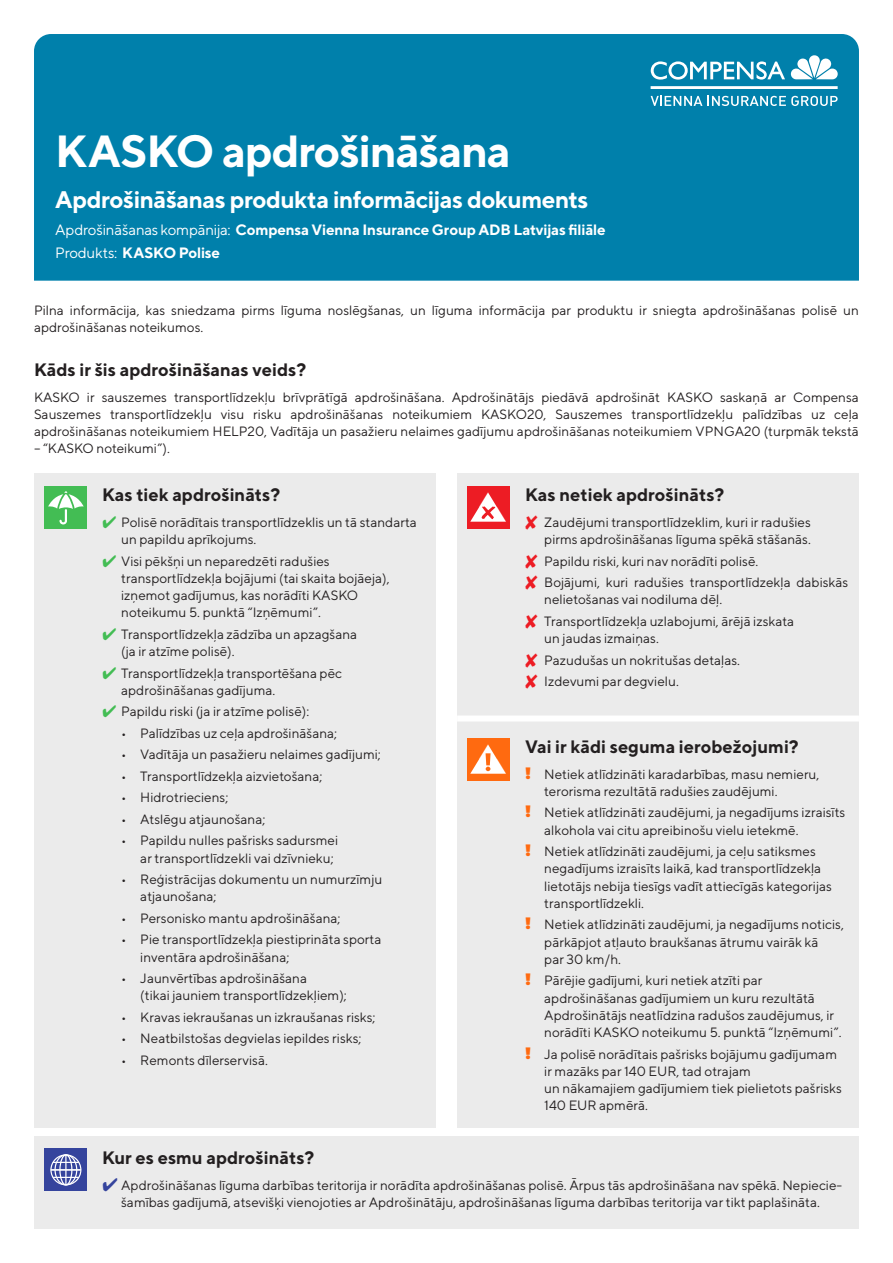
<style>
.page{position:relative;width:893px;height:1263px;background:#fff}
.page>*{position:absolute;margin:0;border:0;box-sizing:border-box;transform-origin:0 0}
.t1{font:700 45px "TT Norms";letter-spacing:-.025em;color:#fff}
.t2{font:700 24px "TT Norms";letter-spacing:-.025em;color:#fff}
.Prod2{font:700 18px "TT Norms";color:#231f20}
.t3{font:700 15px "TT Norms";letter-spacing:-.015em;color:#fff}
.Pamat_prod{font:13.5px/17.2px "TT Norms";color:#231f20}
.s1{font-weight:400}
.s2{font-weight:800;font-size:16.5px;color:#ff6a10}
</style>
<div class="page">
<div style="left:34px;top:473px;width:402px;height:655px;background:#ebebeb"></div>
<div style="left:457px;top:473px;width:402px;height:655px;background:#ebebeb"></div>
<div style="left:34px;top:1136px;width:825px;height:93px;background:#ebebeb"></div>
<div style="left:34px;top:34px;width:825px;height:247px;background:#0080ab"></div>
<div style="left:45px;top:486px;width:42px;height:42px;background:#43bd54"></div>
<svg style="left:48px;top:491px;width:36px;height:33px"></svg>
<div style="left:467px;top:486px;width:42px;height:42px;background:#ed1c24"></div>
<svg style="left:470px;top:492px;width:36px;height:30px"></svg>
<div style="left:467px;top:738px;width:42px;height:42px;background:#ff6a10"></div>
<svg style="left:470px;top:744px;width:36px;height:30px"></svg>
<svg style="left:45px;top:1148px;width:42px;height:43px;background:#4957a6"></svg>
<div style="left:50px;top:1154px;width:31px;height:31px;border:1px solid #fff;border-radius:50%"></div>
<hr style="left:65px;top:1155px;width:2px;height:29px;background:#fff">
<div style="left:59px;top:1154px;width:13px;height:31px;border:1px solid #fff;border-radius:50%"></div>
<hr style="left:51px;top:1169px;width:30px;height:1px;background:#fff">
<svg style="left:53px;top:1162px;width:26px;height:1px"></svg>
<svg style="left:53px;top:1177px;width:26px;height:1px"></svg>
<div style="left:54px;top:1154px;width:23px;height:31px;border:1px solid #fff;border-radius:50%"></div>
<hr style="left:651px;top:86px;width:187px;height:3px;background:#fff">
<svg style="left:651px;top:96px;width:51px;height:10px"></svg>
<svg style="left:708px;top:96px;width:130px;height:10px"></svg>
<svg style="left:651px;top:61px;width:134px;height:19px"></svg>
<svg style="left:791px;top:55px;width:47px;height:24px"></svg>
<div style="left:457px;top:715px;width:402px;height:6px;background:#fff"></div>
<p class="t1" style="left:55px;top:122px;width:457px">KASKO apdrošināšana</p>
<p class="t2" style="left:55px;top:185px;width:535px">Apdrošināšanas produkta informācijas dokuments</p>
<p class="t3" style="left:55px;top:220px;width:552px"><span class="s1">Apdrošināšanas kompānija:</span> Compensa Vienna Insurance Group ADB Latvijas filiāle</p>
<p class="t3" style="left:55px;top:244px;width:166px"><span class="s1">Produkts:</span> KASKO Polise</p>
<p class="Pamat_prod" style="left:34px;top:301px;width:826px">Pilna informācija, kas sniedzama pirms līguma noslēgšanas, un līguma informācija par produktu ir sniegta apdrošināšanas polisē un apdrošināšanas noteikumos.</p>
<p class="Prod2" style="left:34px;top:358px;width:274px">Kāds ir šis apdrošināšanas veids?</p>
<p class="Pamat_prod" style="left:34px;top:388px;width:826px;text-align:justify">KASKO ir sauszemes transportlīdzekļu brīvprātīgā apdrošināšana. Apdrošinātājs piedāvā apdrošināt KASKO saskaņā ar Compensa Sauszemes transportlīdzekļu visu risku apdrošināšanas noteikumiem KASKO20, Sauszemes transportlīdzekļu palīdzības uz ceļa apdrošināšanas noteikumiem HELP20, Vadītāja un pasažieru nelaimes gadījumu apdrošināšanas noteikumiem VPNGA20 (turpmāk tekstā</p>
<p class="Pamat_prod" style="left:34px;top:440px;width:137px">– “KASKO noteikumi”).</p>
<p class="Prod2" style="left:102px;top:483px;width:180px">Kas tiek apdrošināts?</p>
<p class="Pamat_prod" style="left:121px;top:513px;width:297px">Polisē norādītais transportlīdzeklis un tā standarta un papildu aprīkojums.</p>
<p class="Pamat_prod" style="left:121px;top:552px;width:270px">Visi pēkšņi un neparedzēti radušies transportlīdzekļa bojājumi (tai skaita bojāeja), izņemot gadījumus, kas norādīti KASKO noteikumu 5. punktā “Izņēmumi”.</p>
<p class="Pamat_prod" style="left:121px;top:625px;width:238px">Transportlīdzekļa zādzība un apzagšana (ja ir atzīme polisē).</p>
<p class="Pamat_prod" style="left:121px;top:664px;width:222px">Transportlīdzekļa transportēšana pēc apdrošināšanas gadījuma.</p>
<p class="Pamat_prod" style="left:121px;top:703px;width:190px">Papildu riski (ja ir atzīme polisē):</p>
<p class="Pamat_prod" style="left:121px;top:724px;width:218px">• Palīdzības uz ceļa apdrošināšana;</p>
<p class="Pamat_prod" style="left:121px;top:746px;width:261px">• Vadītāja un pasažieru nelaimes gadījumi;</p>
<p class="Pamat_prod" style="left:121px;top:767px;width:203px">• Transportlīdzekļa aizvietošana;</p>
<p class="Pamat_prod" style="left:121px;top:789px;width:109px">• Hidrotrieciens;</p>
<p class="Pamat_prod" style="left:121px;top:810px;width:146px">• Atslēgu atjaunošana;</p>
<p class="Pamat_prod" style="left:140px;top:832px;width:199px;text-indent:-19px">• Papildu nulles pašrisks sadursmei ar transportlīdzekli vai dzīvnieku;</p>
<p class="Pamat_prod" style="left:140px;top:870px;width:243px;text-indent:-19px">• Reģistrācijas dokumentu un numurzīmju atjaunošana;</p>
<p class="Pamat_prod" style="left:121px;top:909px;width:221px">• Personisko mantu apdrošināšana;</p>
<p class="Pamat_prod" style="left:140px;top:931px;width:243px;text-indent:-19px">• Pie transportlīdzekļa piestiprināta sporta inventāra apdrošināšana;</p>
<p class="Pamat_prod" style="left:140px;top:969px;width:208px;text-indent:-19px">• Jaunvērtības apdrošināšana<br>(tikai jauniem transportlīdzekļiem);</p>
<p class="Pamat_prod" style="left:121px;top:1008px;width:256px">• Kravas iekraušanas un izkraušanas risks;</p>
<p class="Pamat_prod" style="left:121px;top:1030px;width:242px">• Neatbilstošas degvielas iepildes risks;</p>
<p class="Pamat_prod" style="left:121px;top:1051px;width:148px">• Remonts dīlerservisā.</p>
<p class="Prod2" style="left:525px;top:483px;width:201px">Kas netiek apdrošināts?</p>
<p class="Pamat_prod" style="left:544px;top:513px;width:268px">Zaudējumi transportlīdzeklim, kuri ir radušies pirms apdrošināšanas līguma spēkā stāšanās.</p>
<p class="Pamat_prod" style="left:544px;top:552px;width:216px">Papildu riski, kuri nav norādīti polisē.</p>
<p class="Pamat_prod" style="left:544px;top:573px;width:306px">Bojājumi, kuri radušies transportlīdzekļa dabiskās nelietošanas vai nodiluma dēļ.</p>
<p class="Pamat_prod" style="left:544px;top:612px;width:251px">Transportlīdzekļa uzlabojumi, ārējā izskata un jaudas izmaiņas.</p>
<p class="Pamat_prod" style="left:544px;top:651px;width:197px">Pazudušas un nokritušas detaļas.</p>
<p class="Pamat_prod" style="left:544px;top:672px;width:136px">Izdevumi par degvielu.</p>
<p class="Prod2" style="left:525px;top:735px;width:275px">Vai ir kādi seguma ierobežojumi?</p>
<p class="Pamat_prod" style="left:544px;top:765px;width:277px;text-indent:-19px"><span class="s2">!</span> Netiek atlīdzināti karadarbības, masu nemieru, terorisma rezultātā radušies zaudējumi.</p>
<p class="Pamat_prod" style="left:544px;top:804px;width:303px;text-indent:-19px"><span class="s2">!</span> Netiek atlīdzināti zaudējumi, ja negadījums izraisīts alkohola vai citu apreibinošu vielu ietekmē.</p>
<p class="Pamat_prod" style="left:544px;top:842px;width:289px;text-indent:-19px"><span class="s2">!</span> Netiek atlīdzināti zaudējumi, ja ceļu satiksmes negadījums izraisīts laikā, kad transportlīdzekļa lietotājs nebija tiesīgs vadīt attiecīgās kategorijas transportlīdzekli.</p>
<p class="Pamat_prod" style="left:544px;top:916px;width:301px;text-indent:-19px"><span class="s2">!</span> Netiek atlīdzināti zaudējumi, ja negadījums noticis, pārkāpjot atļauto braukšanas ātrumu vairāk kā<br>par 30 km/h.</p>
<p class="Pamat_prod" style="left:544px;top:972px;width:299px;text-indent:-19px"><span class="s2">!</span> Pārējie gadījumi, kuri netiek atzīti par apdrošināšanas gadījumiem un kuru rezultātā Apdrošinātājs neatlīdzina radušos zaudējumus, ir norādīti KASKO noteikumu 5. punktā “Izņēmumi”.</p>
<p class="Pamat_prod" style="left:544px;top:1045px;width:299px;text-indent:-19px"><span class="s2">!</span> Ja polisē norādītais pašrisks bojājumu gadījumam ir mazāks par 140 EUR, tad otrajam<br>un nākamajiem gadījumiem tiek pielietots pašrisks 140 EUR apmērā.</p>
<p class="Prod2" style="left:102px;top:1147px;width:214px">Kur es esmu apdrošināts?</p>
<p class="Pamat_prod" style="left:121px;top:1176px;width:723px">Apdrošināšanas līguma darbības teritorija ir norādīta apdrošināšanas polisē. Ārpus tās apdrošināšana nav spēkā. Nepiecie&shy;šamības gadījumā, atsevišķi vienojoties ar Apdrošinātāju, apdrošināšanas līguma darbības teritorija var tikt paplašināta.</p>
</div>
